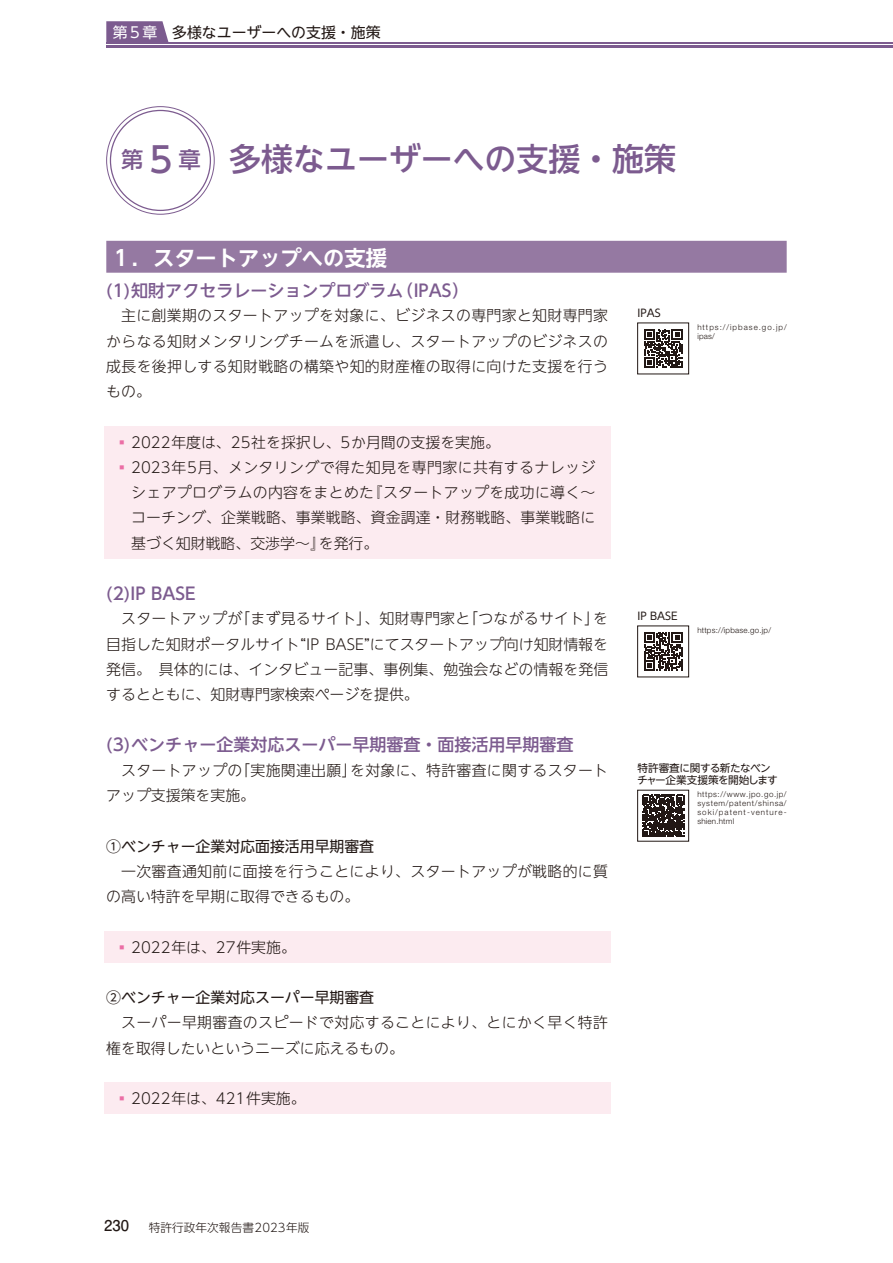
<style>
.page{position:relative;width:893px;height:1263px;background:#fff}
.page>*{position:absolute;margin:0;border:0;box-sizing:border-box;transform-origin:0 0}
.t1{font:500 31.95px "UD Shin Go NT Pr 6 N";color:#7c5b8f}
.t2{font:700 21.3px "UD Shin Go NT Pr 6 N De";color:#fff}
.t3{font:500 16.95px "UD Shin Go NT Pr 6 N";color:#7c5b8f}
.t4{font:300 14.85px/25.2px "UD Shin Go NT Pr 6 N";letter-spacing:.005em;color:#221815;text-align:justify}
.t5{font:300 14.85px/25.2px "UD Shin Go NT Pr 6 N";letter-spacing:.025em;color:#221815}
.t6{font:14.85px "UD Shin Go NT Pr 6 N";color:#221815}
.t7{font:700 14.85px "Futo Go B101 Pro";color:#221815}
.t8{font:300 11.7px "UD Shin Go NT Pr 6 N";color:#221815}
.t9{font:10.65px/12.8px "UD Shin Go NT Pr 6 N";letter-spacing:-.03em;color:#221815}
.t10{font:300 7.95px/9px "Helvetica Neue LT Pro";letter-spacing:.08em;color:#221815;text-align:justify}
.t11{font:300 7.95px/9px "Helvetica Neue LT Pro";letter-spacing:.125em;color:#221815}
.t12{font:300 7.95px "Helvetica Neue LT Pro";letter-spacing:.025em;color:#221815}
.s1{color:#fff}
.s2{font-size:22.35px}
.s3{font-size:35.1px}
.s4{color:#eb6ea5}
</style>
<div class="page">
<div style="left:106px;top:241px;width:681px;height:32px;background:#9579a2"></div>
<div style="left:104px;top:426px;width:506px;height:32px;background:#fcebf0"></div>
<div style="left:104px;top:451px;width:506px;height:108px;background:#fcebf0"></div>
<div style="left:104px;top:931px;width:506px;height:32px;background:#fcebf0"></div>
<div style="left:104px;top:1082px;width:506px;height:32px;background:#fcebf0"></div>
<svg style="left:644px;top:329px;width:38px;height:39px"></svg>
<div style="left:637px;top:323px;width:52px;height:51px;border:1px solid #221815"></div>
<svg style="left:644px;top:632px;width:38px;height:39px"></svg>
<div style="left:637px;top:626px;width:52px;height:51px;border:1px solid #221815"></div>
<svg style="left:642px;top:795px;width:42px;height:42px"></svg>
<div style="left:637px;top:790px;width:52px;height:51px;border:1px solid #221815"></div>
<svg style="left:106px;top:21px;width:63px;height:21px"></svg>
<hr style="left:106px;top:45px;width:787px;height:3px;background:#7c5b8f">
<hr style="left:106px;top:42px;width:787px;height:1px;background:#7c5b8f">
<p class="t6" style="left:113px;top:21px;width:269px"><span class="s1">第５章</span>　多様なユーザーへの支援・施策</p>
<h1 class="t1" style="left:121px;top:133px;width:556px"><span class="s2">第</span><span class="s3">５</span><span class="s2">章</span> 多様なユーザーへの支援・施策</h1>
<h2 class="t2" style="left:111px;top:241px;width:278px">１．スタートアップへの支援</h2>
<p class="t3" style="left:106px;top:277px;width:365px">(1)知財アクセラレーションプログラム（IPAS）</p>
<p class="t4" style="left:106px;top:303px;width:503px;text-indent:15px">主に創業期のスタートアップを対象に、ビジネスの専門家と知財専門家からなる知財メンタリングチームを派遣し、スタートアップのビジネスの成長を後押しする知財戦略の構築や知的財産権の取得に向けた支援を行うもの。</p>
<p class="t4" style="left:115px;top:429px;width:387px"><span class="s4">▪</span>2022年度は、25社を採択し、5か月間の支援を実施。</p>
<p class="t4" style="left:131px;top:454px;width:466px;text-indent:-17px"><span class="s4">▪</span>2023年5月、メンタリングで得た知見を専門家に共有するナレッジシェアプログラムの内容をまとめた『スタートアップを成功に導く～コーチング、企業戦略、事業戦略、資金調達・財務戦略、事業戦略に基づく知財戦略、交渉学～』を発行。</p>
<p class="t3" style="left:106px;top:580px;width:91px">(2)IP BASE</p>
<p class="t4" style="left:106px;top:606px;width:503px;text-indent:15px">スタートアップが「まず見るサイト」、知財専門家と「つながるサイト」を目指した知財ポータルサイト“IP BASE”にてスタートアップ向け知財情報を発信。具体的には、インタビュー記事、事例集、勉強会などの情報を発信するとともに、知財専門家検索ページを提供。</p>
<p class="t3" style="left:106px;top:731px;width:469px">(3)ベンチャー企業対応スーパー早期審査・面接活用早期審査</p>
<p class="t4" style="left:106px;top:757px;width:503px;text-indent:15px">スタートアップの「実施関連出願」を対象に、特許審査に関するスタートアップ支援策を実施。</p>
<p class="t6" style="left:106px;top:834px;width:269px">①ベンチャー企業対応面接活用早期審査</p>
<p class="t5" style="left:106px;top:858px;width:503px;text-indent:15px">一次審査通知前に面接を行うことにより、スタートアップが戦略的に質の高い特許を早期に取得できるもの。</p>
<p class="t4" style="left:115px;top:934px;width:183px"><span class="s4">▪</span>2022年は、27件実施。</p>
<p class="t6" style="left:106px;top:985px;width:269px">②ベンチャー企業対応スーパー早期審査</p>
<p class="t5" style="left:106px;top:1009px;width:503px;text-indent:15px">スーパー早期審査のスピードで対応することにより、とにかく早く特許権を取得したいというニーズに応えるもの。</p>
<p class="t4" style="left:115px;top:1085px;width:193px"><span class="s4">▪</span>2022年は、421件実施。</p>
<p class="t9" style="left:637px;top:306px;width:25px">IPAS</p>
<p class="t11" style="left:697px;top:322px;width:91px">https://ipbase.go.jp/ ipas/</p>
<p class="t9" style="left:637px;top:609px;width:42px">IP BASE</p>
<p class="t12" style="left:697px;top:625px;width:75px">https://ipbase.go.jp/</p>
<p class="t9" style="left:637px;top:761px;width:142px">特許審査に関する新たなベンチャー企業支援策を開始します</p>
<p class="t10" style="left:697px;top:789px;width:91px">https://www.jpo.go.jp/ system/patent/shinsa/ soki/patent-venture&shy;shien.html</p>
<p class="t7" style="left:104px;top:1214px;width:26px">230</p>
<p class="t8" style="left:149px;top:1218px;width:162px">特許行政年次報告書2023年版</p>
</div>
